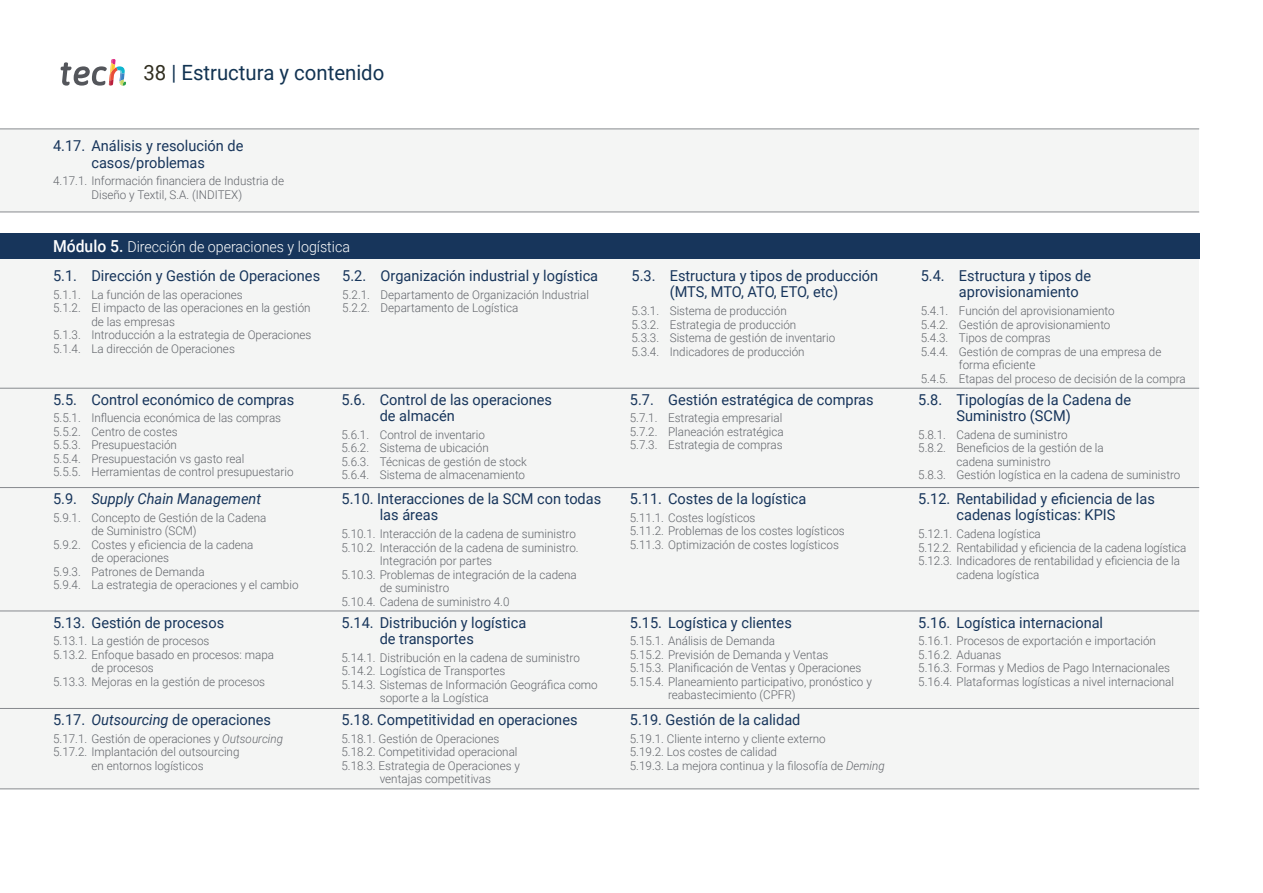
<style>
.page{position:relative;width:1263px;height:893px;background:#fff}
.page>*{position:absolute;margin:0;border:0;box-sizing:border-box;transform-origin:0 0}
.t1{font:21px "Roboto";color:#123352}
.t2{font:15px/16.5px "Roboto";color:#17355b}
.t3{font:300 15px "Roboto";color:#fff;scale:.95 1}
.t4{font:italic 15px "Roboto";color:#17355b}
.t5{font:300 12px/13.5px "Roboto";color:#61646a}
.s1{color:#312e20}
.s2{font-weight:500;font-size:16.5px}
.s3{font-style:normal}
.s4{font-style:italic}
</style>
<div class="page">
<div style="left:0;top:129px;width:1199px;height:83px;background:#f4f5f4"></div>
<div style="left:0;top:259px;width:1199px;height:530px;background:#f4f5f4"></div>
<div style="left:0;top:233px;width:1199px;height:26px;background:#17355b"></div>
<hr style="left:0;top:212px;width:1199px;height:1px;background:#878a8e">
<hr style="left:0;top:129px;width:1199px;height:1px;background:#878a8e">
<hr style="left:0;top:388px;width:1199px;height:1px;background:#878a8e">
<hr style="left:0;top:611px;width:1199px;height:1px;background:#878a8e">
<hr style="left:0;top:708px;width:1199px;height:1px;background:#878a8e">
<hr style="left:0;top:789px;width:1199px;height:1px;background:#878a8e">
<hr style="left:0;top:487px;width:1199px;height:1px;background:#878a8e">
<svg style="left:61px;top:59px;width:65px;height:27px"></svg>
<h1 class="t1" style="left:144px;top:57px;width:242px"><span class="s1">38</span> | Estructura y contenido</h1>
<p class="t2" style="left:53px;top:137px;width:192px;text-align:center">4.17. Análisis y resolución de casos/problemas</p>
<p class="t5" style="left:53px;top:174px;width:232px;text-align:center">4.17.1. Información financiera de Industria de<br>Diseño y Textil, S.A. (INDITEX)</p>
<p class="t3" style="left:53px;top:236px;width:314px"><span class="s2">Módulo 5.</span> Dirección de operaciones y logística</p>
<p class="t2" style="left:53px;top:267px;width:269px">5.1. Dirección y Gestión de Operaciones</p>
<p class="t5" style="left:53px;top:287px;width:191px">5.1.1. La función de las operaciones</p>
<p class="t5" style="left:53px;top:301px;width:259px">5.1.2. El impacto de las operaciones en la gestión</p>
<p class="t5" style="left:91px;top:314px;width:85px">de las empresas</p>
<p class="t5" style="left:53px;top:328px;width:260px">5.1.3. Introducción a la estrategia de Operaciones</p>
<p class="t5" style="left:53px;top:341px;width:183px">5.1.4. La dirección de Operaciones</p>
<p class="t2" style="left:53px;top:390px;width:243px">5.5. Control económico de compras</p>
<p class="t5" style="left:53px;top:411px;width:242px">5.5.1. Influencia económica de las compras 5.5.2. Centro de costes<br>5.5.3. Presupuestación<br>5.5.4. Presupuestación vs gasto real<br>5.5.5. Herramientas de control presupuestario</p>
<p class="t4" style="left:53px;top:488px;width:209px"><span class="s3">5.9.</span> Supply Chain Management</p>
<p class="t5" style="left:53px;top:510px;width:215px">5.9.1. Concepto de Gestión de la Cadena</p>
<p class="t5" style="left:91px;top:524px;width:107px">de Suministro (SCM)</p>
<p class="t5" style="left:53px;top:537px;width:202px">5.9.2. Costes y eficiencia de la cadena</p>
<p class="t5" style="left:91px;top:551px;width:79px">de operaciones</p>
<p class="t5" style="left:53px;top:564px;width:153px">5.9.3. Patrones de Demanda</p>
<p class="t5" style="left:53px;top:578px;width:247px">5.9.4. La estrategia de operaciones y el cambio</p>
<p class="t2" style="left:53px;top:614px;width:173px">5.13. Gestión de procesos</p>
<p class="t5" style="left:53px;top:634px;width:158px">5.13.1. La gestión de procesos</p>
<p class="t5" style="left:53px;top:647px;width:222px">5.13.2. Enfoque basado en procesos: mapa</p>
<p class="t5" style="left:91px;top:661px;width:64px">de procesos</p>
<p class="t5" style="left:53px;top:674px;width:213px">5.13.3. Mejoras en la gestión de procesos</p>
<p class="t2" style="left:53px;top:711px;width:219px">5.17. <span class="s4">Outsourcing</span> de operaciones</p>
<p class="t5" style="left:53px;top:731px;width:231px">5.17.1. Gestión de operaciones y <span class="s4">Outsourcing</span></p>
<p class="t5" style="left:53px;top:745px;width:188px">5.17.2. Implantación del outsourcing</p>
<p class="t5" style="left:91px;top:758px;width:114px">en entornos logísticos</p>
<p class="t2" style="left:342px;top:267px;width:257px">5.2. Organización industrial y logística</p>
<p class="t5" style="left:342px;top:287px;width:248px">5.2.1. Departamento de Organización Industrial<br>5.2.2. Departamento de Logística</p>
<p class="t2" style="left:380px;top:390px;width:174px;text-indent:-38px">5.6. Control de las operaciones de almacén</p>
<p class="t5" style="left:341px;top:427px;width:187px">5.6.1. Control de inventario<br>5.6.2. Sistema de ubicación<br>5.6.3. Técnicas de gestión de stock<br>5.6.4. Sistema de almacenamiento</p>
<p class="t2" style="left:380px;top:490px;width:223px;text-indent:-38px">5.10. Interacciones de la SCM con todas las áreas</p>
<p class="t5" style="left:341px;top:527px;width:236px">5.10.1. Interacción de la cadena de suministro</p>
<p class="t5" style="left:341px;top:540px;width:239px">5.10.2. Interacción de la cadena de suministro.</p>
<p class="t5" style="left:380px;top:554px;width:114px">Integración por partes</p>
<p class="t5" style="left:341px;top:567px;width:237px">5.10.3. Problemas de integración de la cadena</p>
<p class="t5" style="left:380px;top:581px;width:71px">de suministro</p>
<p class="t5" style="left:341px;top:594px;width:169px">5.10.4. Cadena de suministro 4.0</p>
<p class="t2" style="left:380px;top:614px;width:148px;text-indent:-38px">5.14. Distribución y logística de transportes</p>
<p class="t5" style="left:341px;top:650px;width:240px">5.14.1. Distribución en la cadena de suministro</p>
<p class="t5" style="left:341px;top:664px;width:165px">5.14.2. Logística de Transportes</p>
<p class="t5" style="left:341px;top:677px;width:258px">5.14.3. Sistemas de Información Geográfica como</p>
<p class="t5" style="left:380px;top:691px;width:111px">soporte a la Logística</p>
<p class="t2" style="left:341px;top:711px;width:238px">5.18. Competitividad en operaciones</p>
<p class="t5" style="left:341px;top:731px;width:159px">5.18.1. Gestión de Operaciones</p>
<p class="t5" style="left:341px;top:745px;width:177px">5.18.2. Competitividad operacional</p>
<p class="t5" style="left:341px;top:758px;width:180px">5.18.3. Estrategia de Operaciones y</p>
<p class="t5" style="left:380px;top:772px;width:113px">ventajas competitivas</p>
<p class="t2" style="left:631px;top:267px;width:248px;text-align:center">5.3. Estructura y tipos de producción (MTS, MTO, ATO, ETO, etc)</p>
<p class="t5" style="left:631px;top:304px;width:205px">5.3.1. Sistema de producción<br>5.3.2. Estrategia de producción<br>5.3.3. Sistema de gestión de inventario 5.3.4. Indicadores de producción</p>
<p class="t2" style="left:630px;top:390px;width:245px">5.7. Gestión estratégica de compras</p>
<p class="t5" style="left:630px;top:411px;width:155px">5.7.1. Estrategia empresarial<br>5.7.2. Planeación estratégica<br>5.7.3. Estrategia de compras</p>
<p class="t2" style="left:630px;top:490px;width:178px">5.11. Costes de la logística</p>
<p class="t5" style="left:630px;top:510px;width:216px">5.11.1. Costes logísticos<br>5.11.2. Problemas de los costes logísticos<br>5.11.3. Optimización de costes logísticos</p>
<p class="t2" style="left:630px;top:614px;width:163px">5.15. Logística y clientes</p>
<p class="t5" style="left:630px;top:634px;width:147px">5.15.1. Análisis de Demanda</p>
<p class="t5" style="left:630px;top:647px;width:200px">5.15.2. Previsión de Demanda y Ventas</p>
<p class="t5" style="left:630px;top:661px;width:233px">5.15.3. Planificación de Ventas y Operaciones</p>
<p class="t5" style="left:630px;top:674px;width:243px">5.15.4. Planeamiento participativo, pronóstico y</p>
<p class="t5" style="left:668px;top:688px;width:129px">reabastecimiento (CPFR)</p>
<p class="t2" style="left:630px;top:711px;width:172px">5.19. Gestión de la calidad</p>
<p class="t5" style="left:630px;top:731px;width:256px">5.19.1. Cliente interno y cliente externo<br>5.19.2. Los costes de calidad<br>5.19.3. La mejora continua y la filosofía de <span class="s4">Deming</span></p>
<p class="t2" style="left:959px;top:267px;width:134px;text-indent:-38px">5.4. Estructura y tipos de aprovisionamiento</p>
<p class="t5" style="left:921px;top:304px;width:195px">5.4.1. Función del aprovisionamiento</p>
<p class="t5" style="left:921px;top:317px;width:191px">5.4.2. Gestión de aprovisionamiento</p>
<p class="t5" style="left:921px;top:331px;width:131px">5.4.3. Tipos de compras</p>
<p class="t5" style="left:921px;top:344px;width:242px">5.4.4. Gestión de compras de una empresa de</p>
<p class="t5" style="left:959px;top:358px;width:78px">forma eficiente</p>
<p class="t5" style="left:921px;top:371px;width:267px">5.4.5. Etapas del proceso de decisión de la compra</p>
<p class="t2" style="left:956px;top:390px;width:176px;text-indent:-38px">5.8. Tipologías de la Cadena de<br>Suministro (SCM)</p>
<p class="t5" style="left:918px;top:427px;width:151px">5.8.1. Cadena de suministro</p>
<p class="t5" style="left:918px;top:441px;width:187px">5.8.2. Beneficios de la gestión de la</p>
<p class="t5" style="left:956px;top:454px;width:96px">cadena suministro</p>
<p class="t5" style="left:918px;top:468px;width:264px">5.8.3. Gestión logística en la cadena de suministro</p>
<p class="t2" style="left:918px;top:490px;width:238px;text-align:center">5.12. Rentabilidad y eficiencia de las cadenas logísticas: KPIS</p>
<p class="t5" style="left:918px;top:527px;width:124px">5.12.1. Cadena logística</p>
<p class="t5" style="left:918px;top:540px;width:270px">5.12.2. Rentabilidad y eficiencia de la cadena logística</p>
<p class="t5" style="left:918px;top:554px;width:263px">5.12.3. Indicadores de rentabilidad y eficiencia de la</p>
<p class="t5" style="left:956px;top:567px;width:84px">cadena logística</p>
<p class="t2" style="left:918px;top:614px;width:186px">5.16. Logística internacional</p>
<p class="t5" style="left:918px;top:634px;width:257px">5.16.1. Procesos de exportación e importación 5.16.2. Aduanas<br>5.16.3. Formas y Medios de Pago Internacionales 5.16.4. Plataformas logísticas a nivel internacional</p>
</div>
